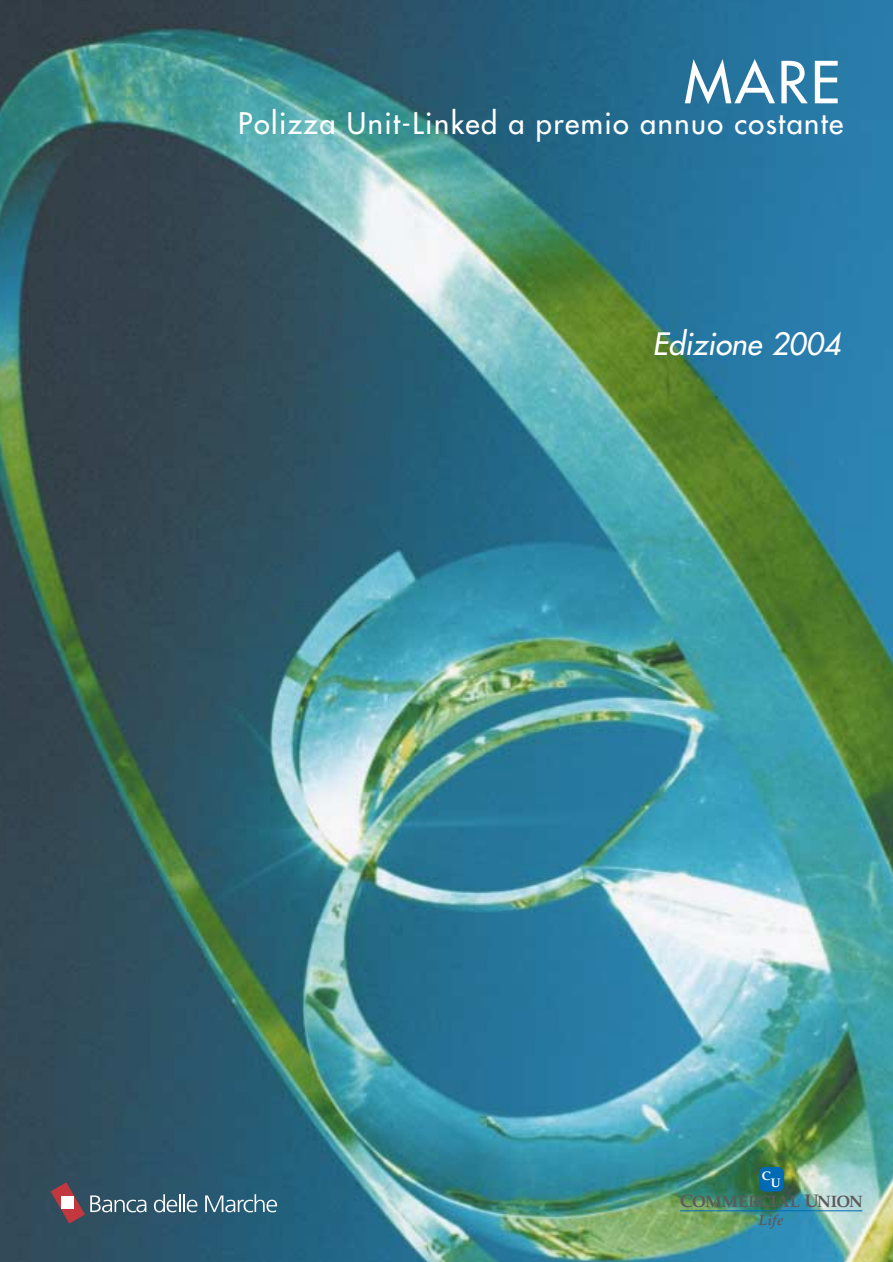
<style>
.page{position:relative;width:893px;height:1262px;background:#fff}
.page>*{position:absolute;margin:0;border:0;box-sizing:border-box;transform-origin:0 0}
.t1{font:56.4px "Futura";color:#fff}
.t2{font:italic 30px "Futura";color:#fff}
.t3{font:28.95px "Futura";letter-spacing:.05em;color:#fff}
.t4{font:700 16.5px "Palatino";color:#5b5b5b}
.t5{font:italic 700 14.7px "Palatino";color:#5b5b5b}
.t6{font:700 12.45px "Palatino";color:#fff}
.s1{font-size:18.3px}
</style>
<div class="page">
<hr style="left:0;top:0;width:1px;height:1261px;background:#004763">
<img style="left:1px;top:0;width:891px;height:1261px">
<div style="left:759px;top:1167px;width:24px;height:24px;background:#006bb4;border:1px solid #006bb4;border-radius:5px"></div>
<hr style="left:679px;top:1210px;width:183px;height:1px;background:#006bb4">
<svg style="left:154px;top:1194px;width:43px;height:18px"></svg>
<svg style="left:205px;top:1194px;width:72px;height:18px"></svg>
<svg style="left:51px;top:1182px;width:95px;height:41px;background:#515969"></svg>
<div style="left:61px;top:1196px;width:13px;height:12px;background:#fff"></div>
<h1 class="t1" style="left:684px;top:54px;width:157px">MARE</h1>
<p class="t3" style="left:238px;top:109px;width:606px">Polizza Unit-Linked a premio annuo costante</p>
<p class="t2" style="left:652px;top:329px;width:189px">Edizione 2004</p>
<p class="t6" style="left:761px;top:1170px;width:11px">C</p>
<p class="t6" style="left:770px;top:1177px;width:11px">U</p>
<p class="t4" style="left:679px;top:1195px;width:184px"><span class="s1">C</span>OMMERCIAL <span class="s1">U</span>NION</p>
<p class="t5" style="left:758px;top:1213px;width:27px">Life</p>
</div>
